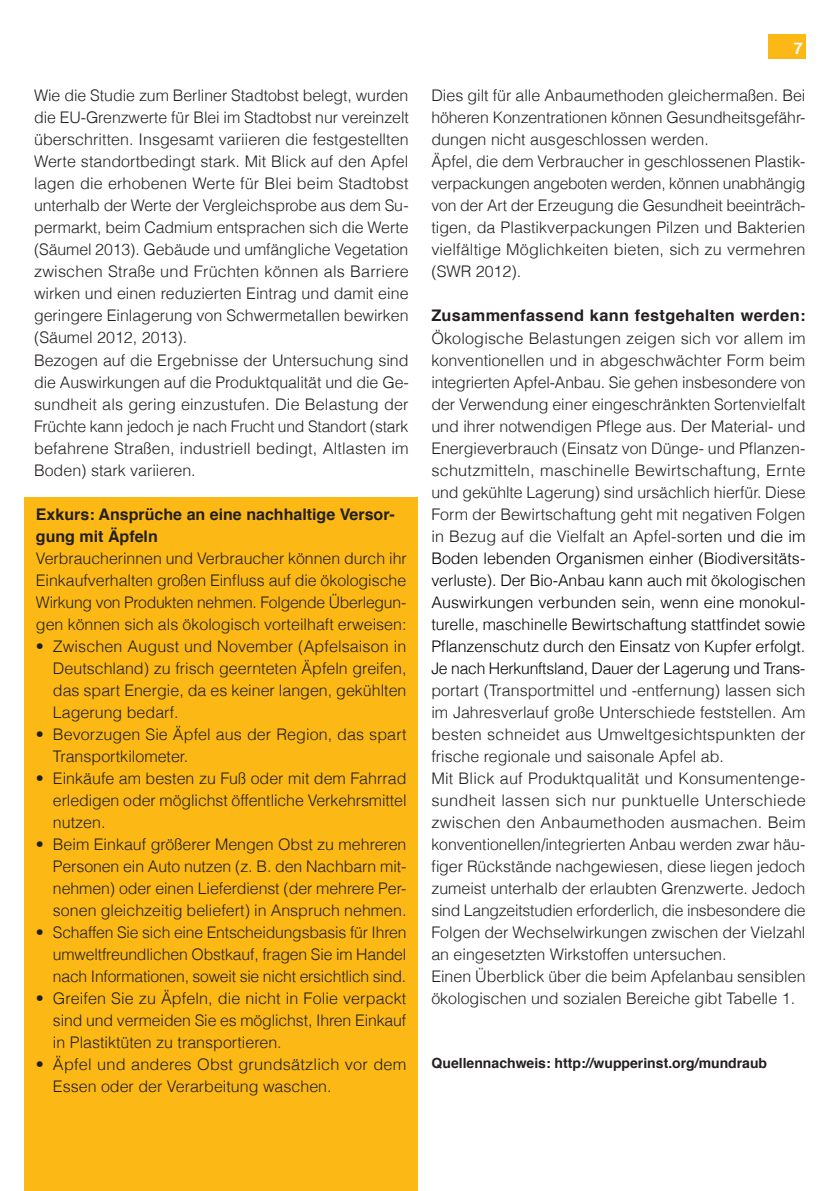
<style>
.page{position:relative;width:840px;height:1191px;background:#fff}
.page>*{position:absolute;margin:0;border:0;box-sizing:border-box;transform-origin:0 0}
.Text{font:300 16px/22px "Helvetica";color:#231f20;text-align:justify}
.Exkurs_Text{font:300 16px/22px "Helvetica";color:#231f20;text-align:justify}
.Exkurs_Headline{font:700 16px/22px "Helvetica";color:#231f20}
.Numerierung{font:700 16px "Helvetica";color:#fff}
.Text-2{font:700 14px "Helvetica";color:#231f20}
.s1{font-weight:700}
.s2{color:#000}
</style>
<div class="page">
<div style="left:767px;top:34px;width:38px;height:24px;background:#fcb814"></div>
<div style="left:25px;top:497px;width:392px;height:694px;background:#fcb814"></div>
<p class="Numerierung" style="left:793px;top:35px;width:10px">7</p>
<p class="Text" style="left:34px;top:84px;width:376px">Wie die Studie zum Berliner Stadtobst belegt, wurden die EU-Grenzwerte für Blei im Stadtobst nur vereinzelt überschritten. Insgesamt variieren die festgestellten Werte standortbedingt stark. Mit Blick auf den Apfel lagen die erhobenen Werte für Blei beim Stadtobst unterhalb der Werte der Vergleichsprobe aus dem Su&shy;permarkt, beim Cadmium entsprachen sich die Werte (Säumel 2013). Gebäude und umfängliche Vegetation zwischen Straße und Früchten können als Barriere wirken und einen reduzierten Eintrag und damit eine geringere Einlagerung von Schwermetallen bewirken (Säumel 2012, 2013).</p>
<p class="Text" style="left:34px;top:348px;width:376px">Bezogen auf die Ergebnisse der Untersuchung sind die Auswirkungen auf die Produktqualität und die Ge&shy;sundheit als gering einzustufen. Die Belastung der Früchte kann jedoch je nach Frucht und Standort (stark befahrene Straßen, industriell bedingt, Altlasten im Boden) stark variieren.</p>
<p class="Text" style="left:431px;top:84px;width:375px">Dies gilt für alle Anbaumethoden gleichermaßen. Bei höheren Konzentrationen können Gesundheitsgefähr&shy;dungen nicht ausgeschlossen werden.</p>
<p class="Text" style="left:431px;top:150px;width:375px">Äpfel, die dem Verbraucher in geschlossenen Plastik&shy;verpackungen angeboten werden, können unabhängig von der Art der Erzeugung die Gesundheit beeinträch&shy;tigen, da Plastikverpackungen Pilzen und Bakterien vielfältige Möglichkeiten bieten, sich zu vermehren (SWR 2012).</p>
<p class="Text" style="left:431px;top:304px;width:375px"><span class="s1">Zusammenfassend kann festgehalten werden:<br></span>Ökologische Belastungen zeigen sich vor allem im konventionellen und in abgeschwächter Form beim integrierten Apfel-Anbau. Sie gehen insbesondere von der Verwendung einer eingeschränkten Sortenvielfalt und ihrer notwendigen Pflege aus. Der Material- und Energieverbrauch (Einsatz von Dünge- und Pflanzen&shy;schutzmitteln, maschinelle Bewirtschaftung, Ernte und gekühlte Lagerung) sind ursächlich hierfür. Diese Form der Bewirtschaftung geht mit negativen Folgen in Bezug auf die Vielfalt an Apfel-sor<span class="s2">ten und die im Boden lebenden Organismen einher (Biodiversitäts&shy;verluste). Der Bio-Anbau kann auch mit ökologischen Auswirkungen verbunden sein, wenn eine monokul&shy;turelle, maschinelle Bewirtschaftung stattfindet sowie Pflanzenschutz durch den Einsatz von Kupfer erfolgt.<br>Je nach Herkunftsland, Dauer der Lagerung und Trans&shy;</span>portart (Transportmittel und -entfernung) lassen sich im Jahresverlauf große Unterschiede feststellen. Am besten schneidet aus Umweltgesichtspunkten der frische regionale und saisonale Apfel ab.</p>
<p class="Text" style="left:431px;top:766px;width:375px">Mit Blick auf Produktqualität und Konsumentenge&shy;sundheit lassen sich nur punktuelle Unterschiede zwischen den Anbaumethoden ausmachen. Beim konventionellen/integrierten Anbau werden zwar häu&shy;figer Rückstände nachgewiesen, diese liegen jedoch zumeist unterhalb der erlaubten Grenzwerte. Jedoch sind Langzeitstudien erforderlich, die insbesondere die Folgen der Wechselwirkungen zwischen der Vielzahl an eingesetzten Wirkstoffen untersuchen.</p>
<p class="Text" style="left:431px;top:964px;width:375px">Einen Überblick über die beim Apfelanbau sensiblen ökologischen und sozialen Bereiche gibt Tabelle 1.</p>
<p class="Exkurs_Headline" style="left:36px;top:503px;width:360px">Exkurs: Ansprüche an eine nachhaltige Versor&shy;gung mit Äpfeln</p>
<p class="Exkurs_Text" style="left:36px;top:546px;width:372px">Verbraucherinnen und Verbraucher können durch ihr Einkaufverhalten großen Einfluss auf die ökologische Wirkung von Produkten nehmen. Folgende Überlegun&shy;gen können sich als ökologisch vorteilhaft erweisen:</p>
<p class="Text" style="left:53px;top:634px;width:355px;text-indent:-17px">• Zwischen August und November (Apfelsaison in Deutschland) zu frisch geernteten Äpfeln greifen, das spart Energie, da es keiner langen, gekühlten Lagerung bedarf.</p>
<p class="Text" style="left:53px;top:722px;width:355px;text-indent:-17px">• Bevorzugen Sie Äpfel aus der Region, das spart<br>Transportkilometer.</p>
<p class="Text" style="left:53px;top:766px;width:355px;text-indent:-17px">• Einkäufe am besten zu Fuß oder mit dem Fahrrad erledigen oder möglichst öffentliche Verkehrsmittel nutzen.</p>
<p class="Text" style="left:53px;top:832px;width:355px;text-indent:-17px">• Beim Einkauf größerer Mengen Obst zu mehreren Personen ein Auto nutzen (z. B. den Nachbarn mit&shy;nehmen) oder einen Lieferdienst (der mehrere Per&shy;sonen gleichzeitig beliefert) in Anspruch nehmen.</p>
<p class="Text" style="left:53px;top:920px;width:355px;text-indent:-17px">• Schaffen Sie sich eine Entscheidungsbasis für Ihren umweltfreundlichen Obstkauf, fragen Sie im Handel nach Informationen, soweit sie nicht ersichtlich sind.</p>
<p class="Text" style="left:53px;top:986px;width:355px;text-indent:-17px">• Greifen Sie zu Äpfeln, die nicht in Folie verpackt sind und vermeiden Sie es möglichst, Ihren Einkauf in Plastiktüten zu transportieren.</p>
<p class="Text" style="left:53px;top:1052px;width:355px;text-indent:-17px">• Äpfel und anderes Obst grundsätzlich vor dem<br>Essen oder der Verarbeitung waschen.</p>
<p class="Text-2" style="left:431px;top:1051px;width:337px">Quellennachweis: http://wupperinst.org/mundraub</p>
</div>
